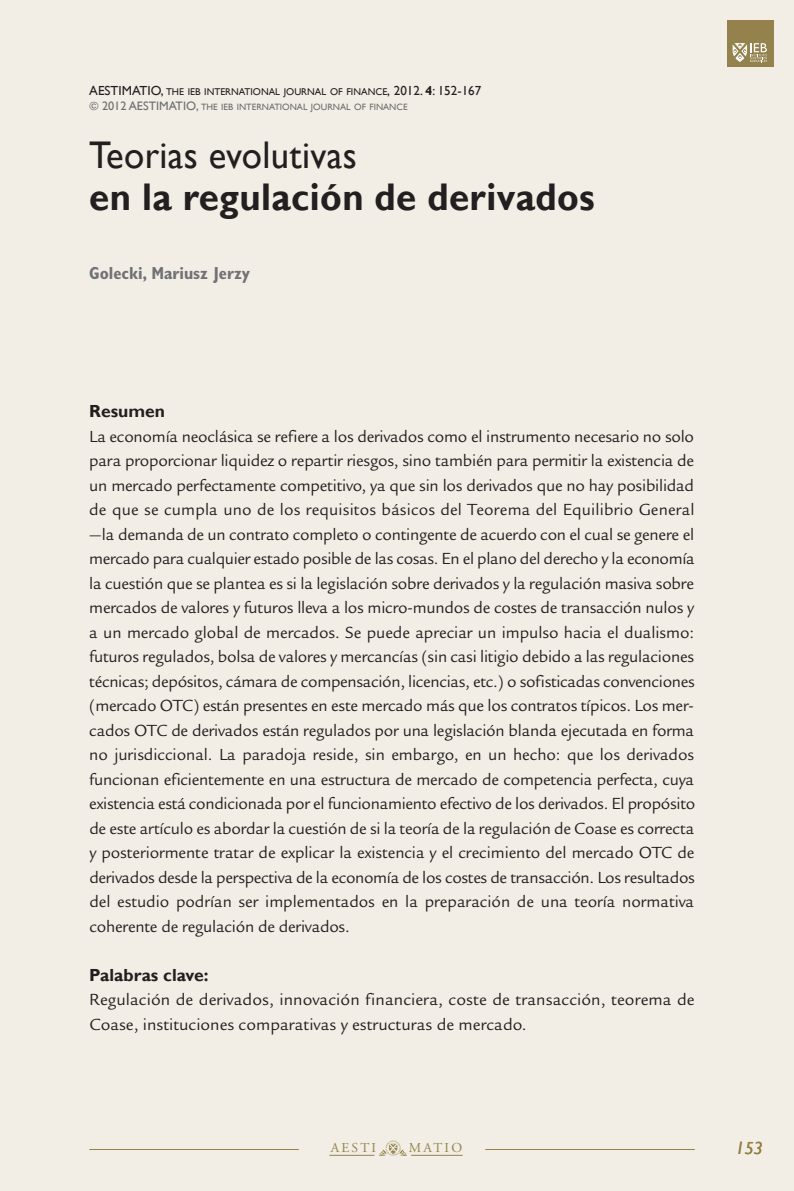
<style>
.page{position:relative;width:794px;height:1191px;background:#f2eee5}
.page>*{position:absolute;margin:0;border:0;box-sizing:border-box;transform-origin:0 0}
.t1{font:700 38.5px "Gill Sans";letter-spacing:.01em;color:#231f20;scale:.95 1}
.t2{font:38.5px "Gill Sans";color:#231f20;scale:.95 1}
.t3{font:17.5px/24.5px "Legacy Sans";color:#231f20;text-align:justify}
.t4{font:700 17.5px "Gill Sans";color:#231f20}
.t5{font:700 condensed 17.5px "Gill Sans";color:#717275}
.t6{font:italic 17.5px "Gill Sans";color:#968249}
.t7{font:13.65px "Adobe Garamond Pro";letter-spacing:.16em;color:#93824b}
.t8{font:9.8px "Gill Sans";color:#231f20}
.t9{font:9.1px "Gill Sans";color:#6c6d70}
.s1{font-size:13.12px}
.s2{font-weight:700;font-size:13.12px}
.s3{font-size:12.25px}
</style>
<div class="page">
<hr style="left:89px;top:1149px;width:210px;height:1px;background:#968249">
<hr style="left:485px;top:1149px;width:210px;height:1px;background:#968249">
<div style="left:727px;top:20px;width:46px;height:46px;background:#93824b"></div>
<svg style="left:732px;top:43px;width:35px;height:19px"></svg>
<hr style="left:411px;top:1155px;width:52px;height:1px;background:#93824b">
<hr style="left:329px;top:1155px;width:45px;height:1px;background:#93824b">
<svg style="left:378px;top:1140px;width:29px;height:16px"></svg>
<p class="t8" style="left:89px;top:85px;width:393px"><span class="s1">AESTIMATIO,</span> THE IEB INTERNATIONAL JOURNAL OF FINANCE<span class="s1">, 2012.</span> <span class="s2">4</span><span class="s1">: 152-167</span></p>
<p class="t9" style="left:102px;top:102px;width:307px"><span class="s3">2012 AESTIMATIO,</span> THE IEB INTERNATIONAL JOURNAL OF FINANCE</p>
<h1 class="t2" style="left:89px;top:133px;width:283px">TEORIAS EVOLUTIVAS</h1>
<h1 class="t1" style="left:89px;top:175px;width:533px">en la regulación de derivados</h1>
<p class="t5" style="left:89px;top:266px;width:162px">Golecki, Mariusz Jerzy</p>
<p class="t4" style="left:89px;top:401px;width:77px">Resumen</p>
<p class="t3" style="left:89px;top:425px;width:607px">La economía neoclásica se refiere a los derivados como el instrumento necesario no solo para proporcionar liquidez o repartir riesgos, sino también para permitir la existencia de un mercado perfectamente competitivo, ya que sin los derivados que no hay posibilidad de que se cumpla uno de los requisitos básicos del Teorema del Equilibrio General —la demanda de un contrato completo o contingente de acuerdo con el cual se genere el mercado para cualquier estado posible de las cosas. En el plano del derecho y la economía la cuestión que se plantea es si la legislación sobre derivados y la regulación masiva sobre mercados de valores y futuros lleva a los micro-mundos de costes de transacción nulos y a un mercado global de mercados. Se puede apreciar un impulso hacia el dualismo: futuros regulados, bolsa de valores y mercancías (sin casi litigio debido a las regulaciones técnicas; depósitos, cámara de compensación, licencias, etc.) o sofisticadas convenciones (mercado OTC) están presentes en este mercado más que los contratos típicos. Los mer&shy;cados OTC de derivados están regulados por una legislación blanda ejecutada en forma no jurisdiccional. La paradoja reside, sin embargo, en un hecho: que los derivados funcionan eficientemente en una estructura de mercado de competencia perfecta, cuya existencia está condicionada por el funcionamiento efectivo de los derivados. El propósito de este artículo es abordar la cuestión de si la teoría de la regulación de Coase es correcta y posteriormente tratar de explicar la existencia y el crecimiento del mercado OTC de derivados desde la perspectiva de la economía de los costes de transacción. Los resultados del estudio podrían ser implementados en la preparación de una teoría normativa coherente de regulación de derivados.</p>
<p class="t4" style="left:89px;top:964px;width:121px">Palabras clave:</p>
<p class="t3" style="left:89px;top:989px;width:607px">Regulación de derivados, innovación financiera, coste de transacción, teorema de<br>Coase, instituciones comparativas y estructuras de mercado.</p>
<p class="t7" style="left:331px;top:1142px;width:47px">AESTI</p>
<p class="t7" style="left:409px;top:1142px;width:55px">MATIO</p>
<p class="t6" style="left:735px;top:1137px;width:29px">153</p>
</div>
